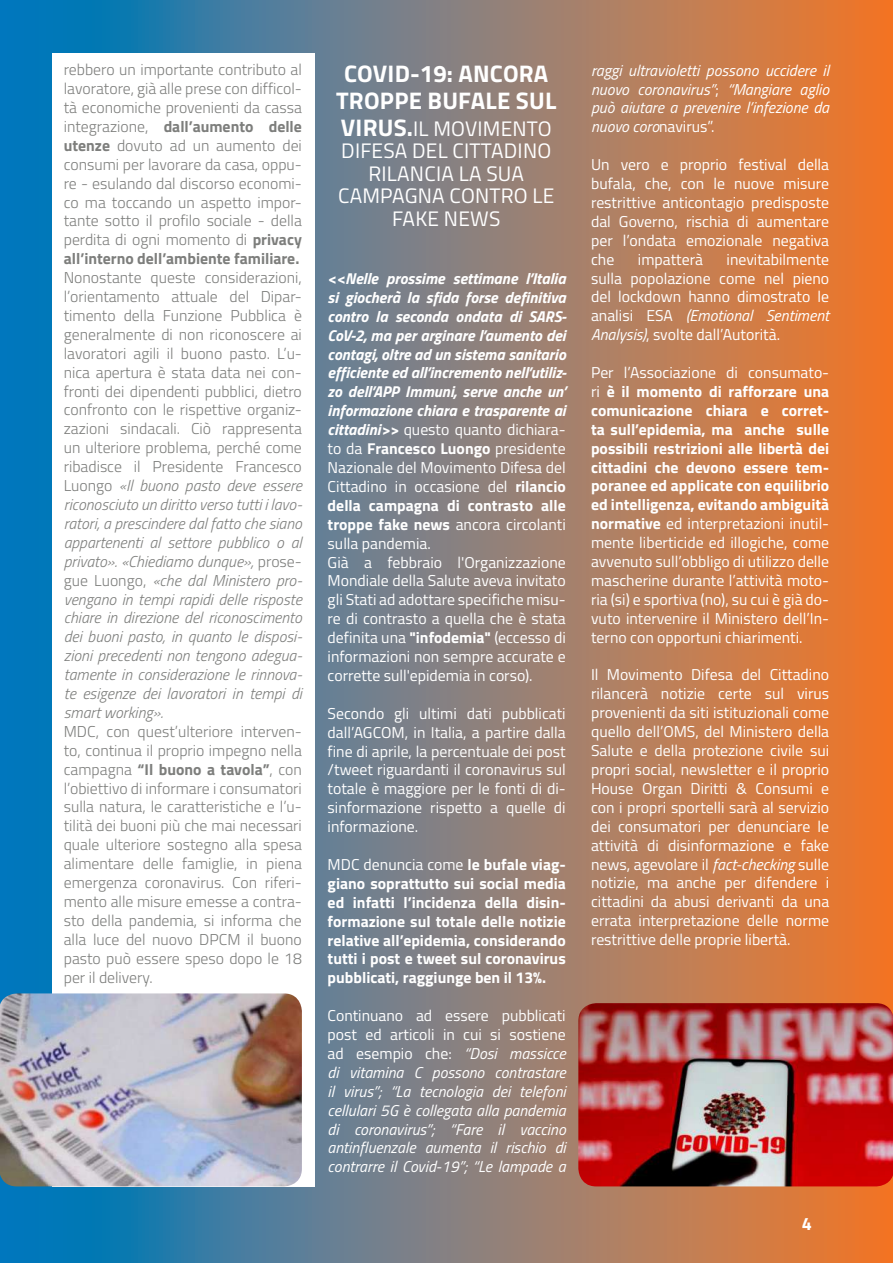
<style>
.page{position:relative;width:893px;height:1263px;background:#fff}
.page>*{position:absolute;margin:0;border:0;box-sizing:border-box;transform-origin:0 0}
.t1{font:700 24px/27px "Titillium";letter-spacing:.01em;color:#fff;text-align:center}
.t2{font:21px/22.5px "Titillium";letter-spacing:.01em;color:#fff;text-align:center}
.t3{font:700 18px "Titillium";color:#fff}
.t4{font:15.75px/18.9px "Titillium";color:#fff;text-align:justify}
.t5{font:300 15.75px/18.9px "Titillium";color:#7d7e7c;text-align:justify}
.t6{font:italic 300 15.75px/18.9px "Titillium";color:#7d7e7c;text-align:justify}
.t7{font:italic 15.75px/18.9px "Titillium";color:#fff;text-align:justify}
.t8{font:700 15.75px/18.9px "Titillium";color:#fff;text-align:justify}
.s1{font-weight:700}
.s2{font-style:normal}
.s3{font-weight:700;font-size:24px}
.s4{font-weight:700;font-style:italic}
.s5{font-weight:400}
.s6{font-style:italic}
</style>
<div class="page">
<div style="left:0;top:0;width:893px;height:1263px;background:linear-gradient(to right,#007dc9,#fe7d30)"></div>
<div style="left:52px;top:53px;width:263px;height:1133px;background:#fff"></div>
<hr style="left:892px;top:0;width:1px;height:1263px;background:#f47321">
<img style="left:0;top:993px;width:302px;height:193px">
<img style="left:578px;top:1003px;width:315px;height:183px">
<p class="t5" style="left:64px;top:60px;width:240px">rebbero un importante contributo al lavoratore, già alle prese con difficol&shy;tà economiche provenienti da cassa integrazione, <span class="s1">dall’aumento delle utenze</span> dovuto ad un aumento dei consumi per lavorare da casa, oppu&shy;re - esulando dal discorso economi&shy;co ma toccando un aspetto impor&shy;tante sotto il profilo sociale - della perdita di ogni momento di <span class="s1">privacy all’interno dell’ambiente familiare.</span></p>
<p class="t6" style="left:64px;top:267px;width:240px"><span class="s2">Nonostante queste considerazioni, l’orientamento attuale del Dipar&shy;timento della Funzione Pubblica è generalmente di non riconoscere ai lavoratori agili il buono pasto. L’u&shy;nica apertura è stata data nei con&shy;fronti dei dipendenti pubblici, dietro confronto con le rispettive organiz&shy;zazioni sindacali. Ciò rappresenta un ulteriore problema, perché come ribadisce il Presidente Francesco Luongo</span> «Il buono pasto deve essere riconosciuto un diritto verso tutti i lavo&shy;ratori, a prescindere dal fatto che siano appartenenti al settore pubblico o al privato». «Chiediamo dunque», <span class="s2">prose&shy;gue Luongo,</span> «che dal Ministero pro&shy;vengano in tempi rapidi delle risposte chiare in direzione del riconoscimento dei buoni pasto, in quanto le disposi&shy;zioni precedenti non tengono adegua&shy;tamente in considerazione le rinnova&shy;te esigenze dei lavoratori in tempi di smart working».</p>
<p class="t5" style="left:64px;top:721px;width:240px">MDC, con quest’ulteriore interven&shy;to, continua il proprio impegno nella campagna <span class="s1">“Il buono a tavola”</span>, con l’obiettivo di informare i consumatori sulla natura, le caratteristiche e l’u&shy;tilità dei buoni più che mai necessari quale ulteriore sostegno alla spesa alimentare delle famiglie, in piena emergenza coronavirus. Con riferi&shy;mento alle misure emesse a contra&shy;sto della pandemia, si informa che alla luce del nuovo DPCM il buono pasto può essere speso dopo le 18 per il delivery.</p>
<h1 class="t1" style="left:336px;top:59px;width:222px">COVID-19: ANCORA<br>TROPPE BUFALE SUL</h1>
<h2 class="t2" style="left:338px;top:116px;width:218px"><span class="s3">VIRUS.</span>IL MOVIMENTO<br>DIFESA DEL CITTADINO<br>RILANCIA LA SUA<br>CAMPAGNA CONTRO LE<br>FAKE NEWS</h2>
<p class="t4" style="left:328px;top:268px;width:241px;text-align:left"><span class="s4">&lt;&lt;Nelle prossime settimane l’Italia si giocherà la sfida forse definitiva contro la seconda ondata di SARS-CoV-2, ma per arginare l’aumento dei contagi, oltre ad un sistema sanitario efficiente ed all’incremento nell’utiliz&shy;zo dell’APP Immuni, serve anche un’ informazione chiara e trasparente ai cittadini&gt;&gt;</span> questo quanto dichiara&shy;to da <span class="s1">Francesco Luongo</span> presidente Nazionale del Movimento Difesa del Cittadino in occasione del <span class="s1">rilancio della campagna di contrasto alle troppe fake news</span> ancora circolanti sulla pandemia.<br>Già a febbraio l'Organizzazione Mondiale della Salute aveva invitato gli Stati ad adottare specifiche misu&shy;re di contrasto a quella che è stata definita una <span class="s1">"infodemia"</span> (eccesso di informazioni non sempre accurate e corrette sull'epidemia in corso).</p>
<p class="t4" style="left:328px;top:703px;width:240px">Secondo gli ultimi dati pubblicati dall’AGCOM, in Italia, a partire dalla fine di aprile, la percentuale dei post /tweet riguardanti il coronavirus sul totale è maggiore per le fonti di di&shy;sinformazione rispetto a quelle di informazione.</p>
<p class="t8" style="left:328px;top:854px;width:240px"><span class="s5">MDC denuncia come</span> le bufale viag&shy;giano soprattutto sui social media ed infatti l’incidenza della disin&shy;formazione sul totale delle notizie relative all’epidemia, considerando tutti i post e tweet sul coronavirus pubblicati, raggiunge ben il 13%.</p>
<p class="t7" style="left:328px;top:1005px;width:240px"><span class="s2">Continuano ad essere pubblicati post ed articoli in cui si sostiene ad esempio che:</span> “Dosi massicce di vitamina C possono contrastare il virus”; “La tecnologia dei telefoni cellulari 5G è collegata alla pandemia di coronavirus”; “Fare il vaccino antinfluenzale aumenta il rischio di contrarre il Covid-19”; “Le lampade a</p>
<p class="t7" style="left:591px;top:60px;width:240px">raggi ultravioletti possono uccidere il nuovo coronavirus”<span class="s2">;</span> “Mangiare aglio può aiutare a prevenire l’infezione da nuovo coro<span class="s2">navirus”.</span></p>
<p class="t4" style="left:591px;top:154px;width:240px">Un vero e proprio festival della bufala, che, con le nuove misure restrittive anticontagio predisposte dal Governo, rischia di aumentare per l’ondata emozionale negativa che</p>
<p class="t4" style="left:638px;top:249px;width:67px">impatterà</p>
<p class="t4" style="left:591px;top:249px;width:240px;text-indent:136px">inevitabilmente sulla popolazione come nel pieno del lockdown hanno dimostrato le analisi ESA <span class="s6">(Emotional Sentiment Analysis)</span>, svolte dall’Autorità.</p>
<p class="t4" style="left:591px;top:362px;width:240px">Per l’Associazione di consumato&shy;ri <span class="s1">è il momento di rafforzare una comunicazione chiara e corret&shy;ta sull’epidemia, ma anche sulle possibili restrizioni alle libertà dei cittadini che devono essere tem&shy;poranee ed applicate con equilibrio ed intelligenza, evitando ambiguità normative</span> ed interpretazioni inutil&shy;mente liberticide ed illogiche, come avvenuto sull’obbligo di utilizzo delle mascherine durante l’attività moto&shy;ria (si) e sportiva (no), su cui è già do&shy;vuto intervenire il Ministero dell’In&shy;terno con opportuni chiarimenti.</p>
<p class="t4" style="left:591px;top:665px;width:240px">Il Movimento Difesa del Cittadino rilancerà notizie certe sul virus provenienti da siti istituzionali come quello dell’OMS, del Ministero della Salute e della protezione civile sui propri social, newsletter e il proprio House Organ Diritti &amp; Consumi e con i propri sportelli sarà al servizio dei consumatori per denunciare le attività di disinformazione e fake news, agevolare il <span class="s6">fact-checking</span> sulle notizie, ma anche per difendere i cittadini da abusi derivanti da una errata interpretazione delle norme restrittive delle proprie libertà.</p>
<p class="t3" style="left:802px;top:1209px;width:12px">4</p>
</div>
